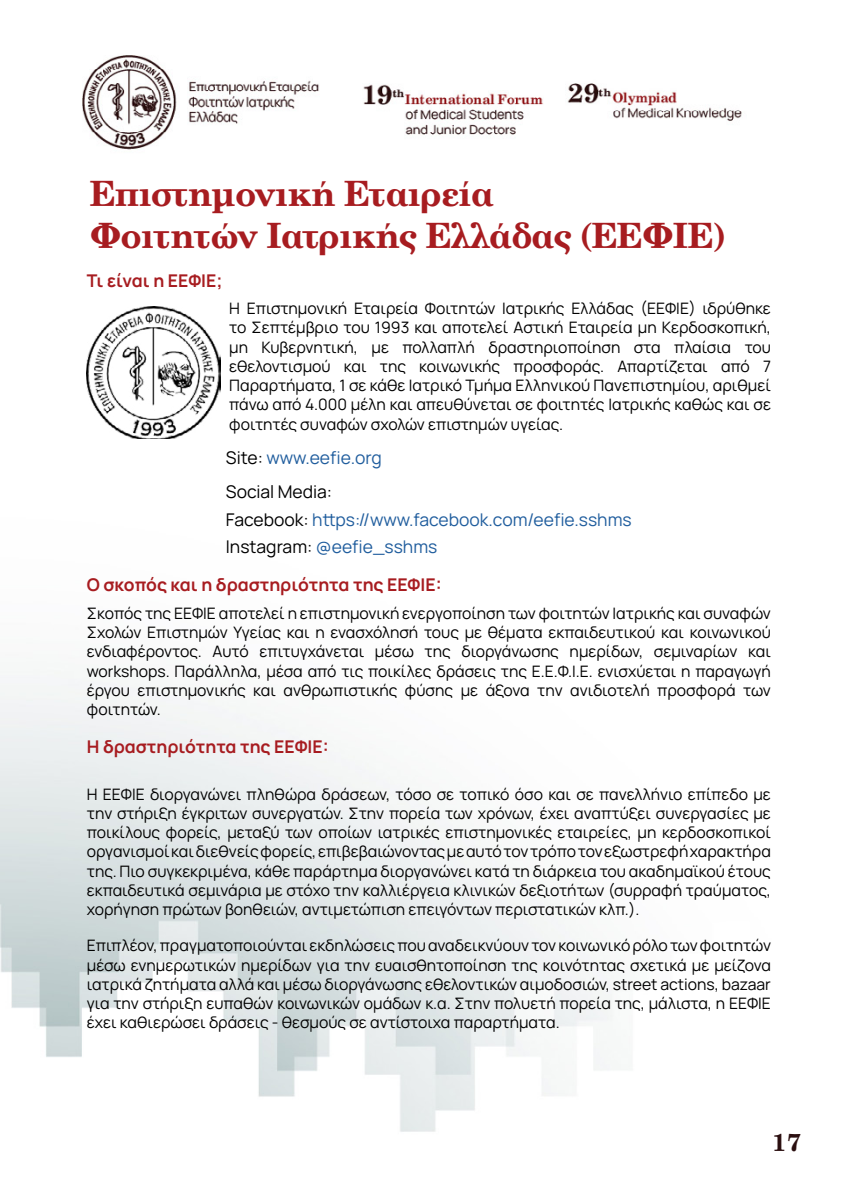
<style>
.page{position:relative;width:844px;height:1191px;background:#fff}
.page>*{position:absolute;margin:0;border:0;box-sizing:border-box;transform-origin:0 0}
.t1{font:700 35px/42px "PF Century";letter-spacing:-.025em;color:#a71c20}
.t2{font:700 24.5px "PF Century";color:#2b0f10}
.t3{font:700 17.5px "Manrope";color:#a71c20}
.t4{font:17.5px/27.5px "Manrope";color:#215e9e}
.t5{font:17.5px/34.5px "Manrope";color:#000}
.t6{font:15.75px/19.2px "Manrope";color:#000;text-align:justify}
.s1{color:#215e9e}
.s2{color:#000}
</style>
<div class="page">
<img style="left:0;top:55px;width:742px;height:1077px">
<img style="left:86px;top:307px;width:134px;height:131px">
<h1 class="t1" style="left:89px;top:172px;width:637px">Επιστημονική Εταιρεία<br>Φοιτητών Ιατρικής Ελλάδας (ΕΕΦΙΕ)</h1>
<p class="t3" style="left:87px;top:265px;width:137px">Τι είναι η ΕΕΦΙΕ;</p>
<p class="t6" style="left:229px;top:298px;width:543px">Η Επιστημονική Εταιρεία Φοιτητών Ιατρικής Ελλάδας (ΕΕΦΙΕ) ιδρύθηκε το Σεπτέμβριο του 1993 και αποτελεί Αστική Εταιρεία μη Κερδοσκοπική, μη Κυβερνητική, με πολλαπλή δραστηριοποίηση στα πλαίσια του εθελοντισμού και της κοινωνικής προσφοράς. Απαρτίζεται από 7<br>Παραρτήματα, 1 σε κάθε Ιατρικό Τμήμα Ελληνικού Πανεπιστημίου, αριθμεί πάνω από 4.000 μέλη και απευθύνεται σε φοιτητές Ιατρικής καθώς και σε φοιτητές συναφών σχολών επιστημών υγείας.</p>
<p class="t5" style="left:226px;top:439px;width:157px">Site: <span class="s1">www.eefie.org<br></span>Social Media:</p>
<p class="t4" style="left:226px;top:505px;width:407px"><span class="s2">Facebook:</span> https://www.facebook.com/eefie.sshms<br><span class="s2">Instagram:</span> @eefie_sshms</p>
<p class="t3" style="left:87px;top:570px;width:356px">Ο σκοπός και η δραστηριότητα της ΕΕΦΙΕ:</p>
<p class="t6" style="left:87px;top:602px;width:685px">Σκοπός της ΕΕΦΙΕ αποτελεί η επιστημονική ενεργοποίηση των φοιτητών Ιατρικής και συναφών Σχολών Επιστημών Υγείας και η ενασχόλησή τους με θέματα εκπαιδευτικού και κοινωνικού ενδιαφέροντος. Αυτό επιτυγχάνεται μέσω της διοργάνωσης ημερίδων, σεμιναρίων και workshops. Παράλληλα, μέσα από τις ποικίλες δράσεις της Ε.Ε.Φ.Ι.Ε. ενισχύεται η παραγωγή έργου επιστημονικής και ανθρωπιστικής φύσης με άξονα την ανιδιοτελή προσφορά των φοιτητών.</p>
<p class="t3" style="left:87px;top:732px;width:243px">Η δραστηριότητα της ΕΕΦΙΕ:</p>
<p class="t6" style="left:87px;top:783px;width:685px">Η ΕΕΦΙΕ διοργανώνει πληθώρα δράσεων, τόσο σε τοπικό όσο και σε πανελλήνιο επίπεδο με την στήριξη έγκριτων συνεργατών. Στην πορεία των χρόνων, έχει αναπτύξει συνεργασίες με ποικίλους φορείς, μεταξύ των οποίων ιατρικές επιστημονικές εταιρείες, μη κερδοσκοπικοί οργανισμοί και διεθνείς φορείς, επιβεβαιώνοντας με αυτό τον τρόπο τον εξωστρεφή χαρακτήρα της. Πιο συγκεκριμένα, κάθε παράρτημα διοργανώνει κατά τη διάρκεια του ακαδημαϊκού έτους εκπαιδευτικά σεμινάρια με στόχο την καλλιέργεια κλινικών δεξιοτήτων (συρραφή τραύματος, χορήγηση πρώτων βοηθειών, αντιμετώπιση επειγόντων περιστατικών κλπ.).</p>
<p class="t6" style="left:87px;top:935px;width:685px">Επιπλέον, πραγματοποιούνται εκδηλώσεις που αναδεικνύουν τον κοινωνικό ρόλο των φοιτητών μέσω ενημερωτικών ημερίδων για την ευαισθητοποίηση της κοινότητας σχετικά με μείζονα ιατρικά ζητήματα αλλά και μέσω διοργάνωσης εθελοντικών αιμοδοσιών, street actions, bazaar για την στήριξη ευπαθών κοινωνικών ομάδων κ.α. Στην πολυετή πορεία της, μάλιστα, η ΕΕΦΙΕ έχει καθιερώσει δράσεις - θεσμούς σε αντίστοιχα παραρτήματα.</p>
<h2 class="t2" style="left:771px;top:1126px;width:30px">17</h2>
</div>
